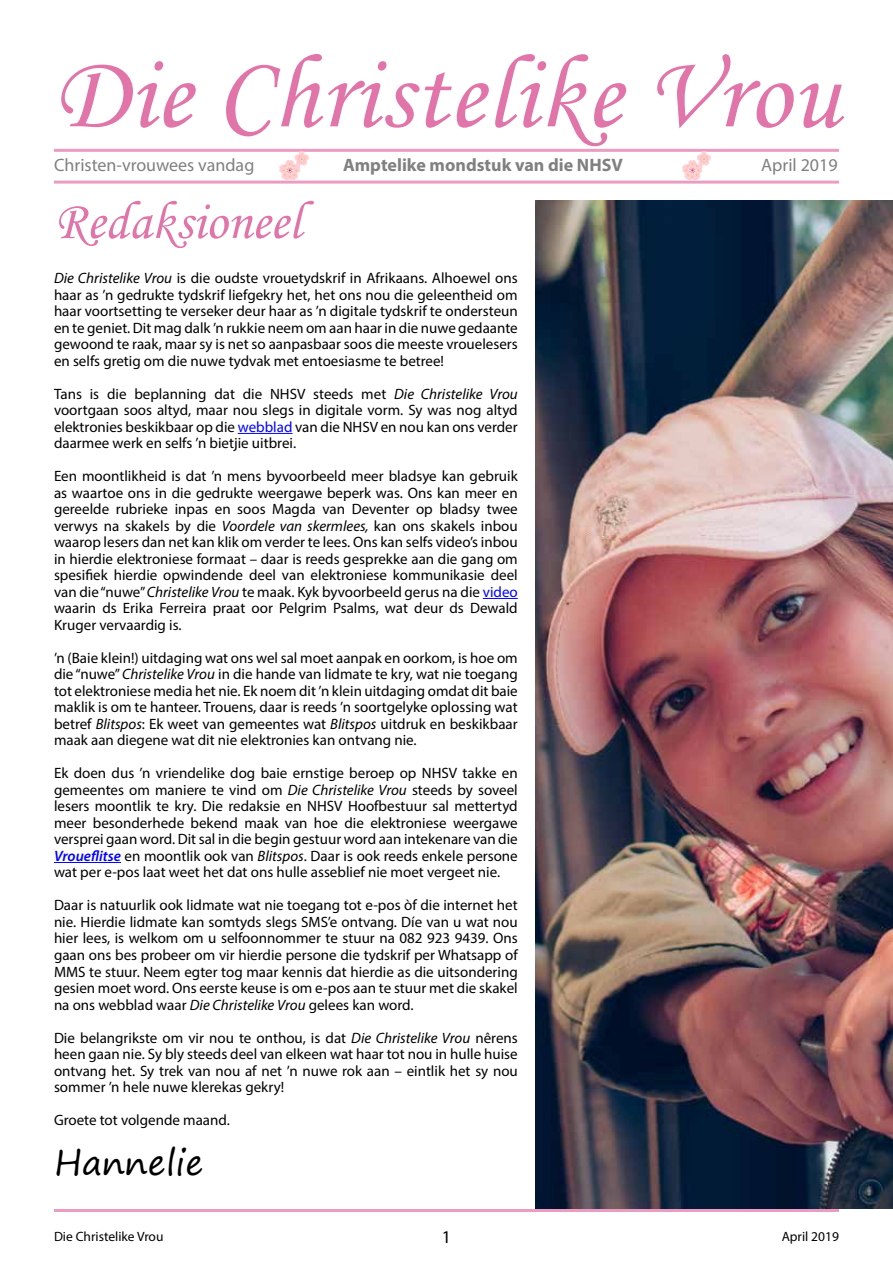
<style>
.page{position:relative;width:893px;height:1263px;background:#fff}
.page>*{position:absolute;margin:0;border:0;box-sizing:border-box;transform-origin:0 0}
.t1{font:105px "Monotype Corsiva";letter-spacing:.01em;color:#e174a9}
.t2{font:54px "Monotype Corsiva";color:#e174a9}
.t3{font:34.5px "Segoe Print";color:#000}
.t4{font:18px "Myriad Pro";color:#808080}
.t5{font:700 18px "Myriad Pro";color:#808080}
.t6{font:18px "Myriad Pro";color:#000}
.t7{font:15px/16.5px "Myriad Pro";color:#000;text-align:justify}
.t8{font:13.5px "Myriad Pro";color:#000}
.s1{font-style:italic}
.s2{color:#00f}
.s3{font-weight:600;font-style:italic;color:#00f}
</style>
<div class="page">
<img style="left:536px;top:201px;width:357px;height:1008px">
<hr style="left:238px;top:433px;width:54px;height:1px;background:#00f">
<hr style="left:483px;top:598px;width:35px;height:1px;background:#00f">
<hr style="left:54px;top:862px;width:67px;height:1px;background:#00f">
<hr style="left:54px;top:149px;width:785px;height:3px;background:#ea9cc2">
<hr style="left:54px;top:181px;width:785px;height:3px;background:#ea9cc2">
<hr style="left:54px;top:1209px;width:785px;height:3px;background:#ea9cc2">
<img style="left:280px;top:152px;width:28px;height:29px">
<img style="left:682px;top:152px;width:29px;height:29px">
<h1 class="t1" style="left:54px;top:30px;width:787px">Die Christelike Vrou</h1>
<p class="t4" style="left:54px;top:154px;width:202px">Christen-vrouwees vandag</p>
<p class="t5" style="left:343px;top:154px;width:281px">Amptelike mondstuk van die NHSV</p>
<p class="t4" style="left:761px;top:154px;width:78px">April 2019</p>
<h2 class="t2" style="left:54px;top:189px;width:249px">Redaksioneel</h2>
<p class="t7" style="left:54px;top:270px;width:465px"><span class="s1">Die Christelike Vrou</span> is die oudste vrouetydskrif in Afrikaans. Alhoewel ons haar as ’n gedrukte tydskrif liefgekry het, het ons nou die geleentheid om haar voortsetting te verseker deur haar as ’n digitale tydskrif te ondersteun en te geniet. Dit mag dalk ’n rukkie neem om aan haar in die nuwe gedaante gewoond te raak, maar sy is net so aanpasbaar soos die meeste vrouelesers en selfs gretig om die nuwe tydvak met entoesiasme te betree!</p>
<p class="t7" style="left:54px;top:385px;width:465px">Tans is die beplanning dat die NHSV steeds met <span class="s1">Die Christelike Vrou </span>voortgaan soos altyd, maar nou slegs in digitale vorm. Sy was nog altyd elektronies beskikbaar op die <span class="s2">webblad</span> van die NHSV en nou kan ons verder daarmee werk en selfs ’n bietjie uitbrei.</p>
<p class="t7" style="left:54px;top:468px;width:465px">Een moontlikheid is dat ’n mens byvoorbeeld meer bladsye kan gebruik as waartoe ons in die gedrukte weergawe beperk was. Ons kan meer en gereelde rubrieke inpas en soos Magda van Deventer op bladsy twee verwys na skakels by die <span class="s1">Voordele van skermlees,</span> kan ons skakels inbou waarop lesers dan net kan klik om verder te lees. Ons kan selfs video’s inbou in hierdie elektroniese formaat – daar is reeds gesprekke aan die gang om spesifiek hierdie opwindende deel van elektroniese kommunikasie deel van die “nuwe” <span class="s1">Christelike Vrou</span> te maak. Kyk byvoorbeeld gerus na die <span class="s2">video </span>waarin ds Erika Ferreira praat oor Pelgrim Psalms, wat deur ds Dewald Kruger vervaardig is.</p>
<p class="t7" style="left:54px;top:649px;width:465px">’n (Baie klein!) uitdaging wat ons wel sal moet aanpak en oorkom, is hoe om die “nuwe” <span class="s1">Christelike Vrou</span> in die hande van lidmate te kry, wat nie toegang tot elektroniese media het nie. Ek noem dit ’n klein uitdaging omdat dit baie maklik is om te hanteer. Trouens, daar is reeds ’n soortgelyke oplossing wat betref <span class="s1">Blitspos</span>: Ek weet van gemeentes wat <span class="s1">Blitspos</span> uitdruk en beskikbaar maak aan diegene wat dit nie elektronies kan ontvang nie.</p>
<p class="t7" style="left:54px;top:765px;width:465px">Ek doen dus ’n vriendelike dog baie ernstige beroep op NHSV takke en gemeentes om maniere te vind om <span class="s1">Die Christelike Vrou</span> steeds by soveel lesers moontlik te kry. Die redaksie en NHSV Hoofbestuur sal mettertyd meer besonderhede bekend maak van hoe die elektroniese weergawe versprei gaan word. Dit sal in die begin gestuur word aan intekenare van die <span class="s3">Vroueflitse</span> en moontlik ook van <span class="s1">Blitspos</span>. Daar is ook reeds enkele persone wat per e-pos laat weet het dat ons hulle asseblief nie moet vergeet nie.</p>
<p class="t7" style="left:54px;top:897px;width:465px">Daar is natuurlik ook lidmate wat nie toegang tot e-pos òf die internet het nie. Hierdie lidmate kan somtyds slegs SMS’e ontvang. Díe van u wat nou hier lees, is welkom om u selfoonnommer te stuur na 082 923 9439. Ons gaan ons bes probeer om vir hierdie persone die tydskrif per Whatsapp of MMS te stuur. Neem egter tog maar kennis dat hierdie as die uitsondering gesien moet word. Ons eerste keuse is om e-pos aan te stuur met die skakel na ons webblad waar <span class="s1">Die Christelike Vrou</span> gelees kan word.</p>
<p class="t7" style="left:54px;top:1029px;width:465px">Die belangrikste om vir nou te onthou, is dat <span class="s1">Die Christelike Vrou</span> nêrens heen gaan nie. Sy bly steeds deel van elkeen wat haar tot nou in hulle huise ontvang het. Sy trek van nou af net ’n nuwe rok aan – eintlik het sy nou sommer ’n hele nuwe klerekas gekry!</p>
<p class="t7" style="left:54px;top:1111px;width:177px">Groete tot volgende maand.</p>
<h3 class="t3" style="left:54px;top:1131px;width:151px">Hannelie</h3>
<p class="t8" style="left:54px;top:1228px;width:111px">Die Christelike Vrou</p>
<p class="t6" style="left:442px;top:1225px;width:11px">1</p>
<p class="t8" style="left:782px;top:1228px;width:59px">April 2019</p>
</div>
